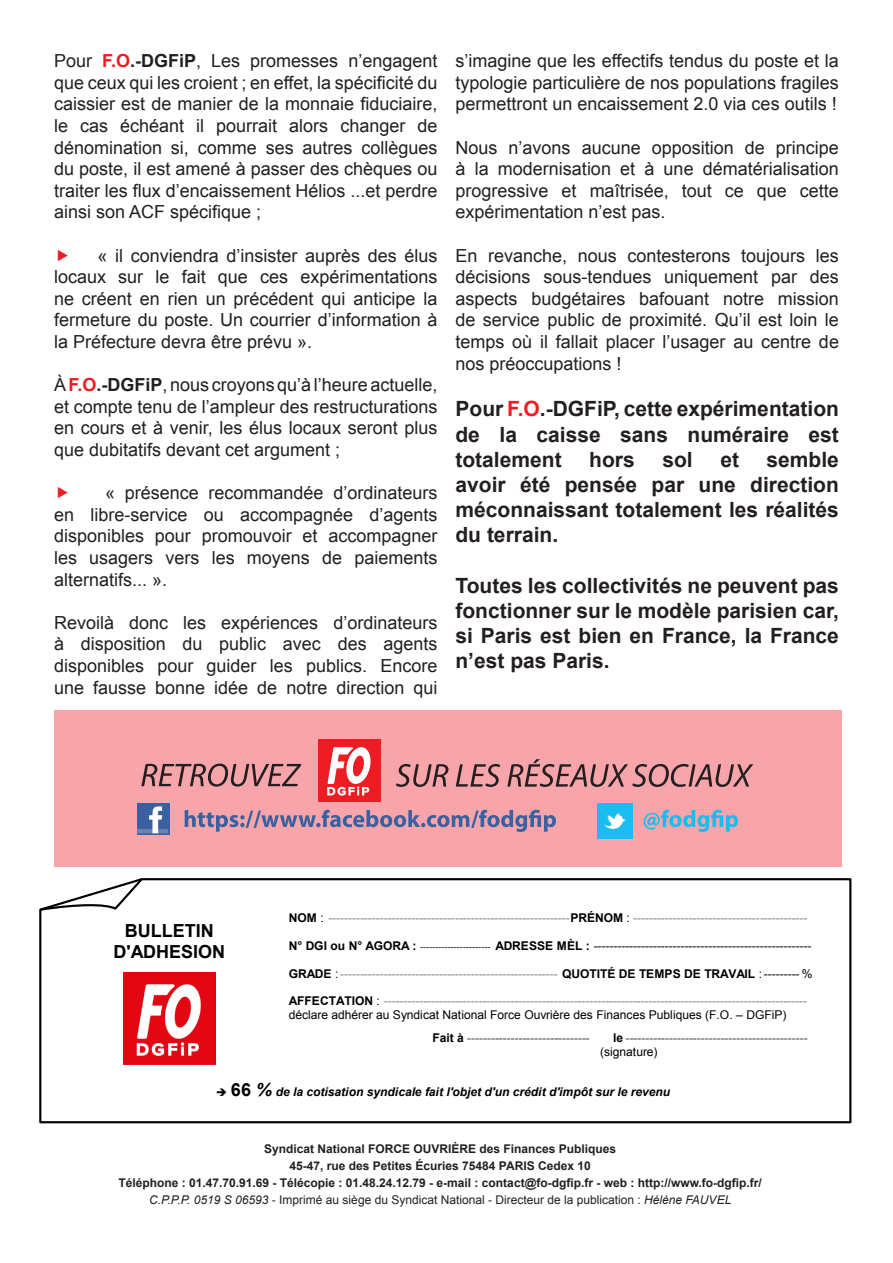
<style>
.page{position:relative;width:893px;height:1263px;background:#fff}
.page>*{position:absolute;margin:0;border:0;box-sizing:border-box;transform-origin:0 0}
.t1{font:700 21px/25.2px "Arial";color:#231f20;text-align:justify}
.t2{font:18px/21.6px "Arial";color:#231f20;text-align:justify}
.t3{font:700 18px/20.7px "Arial";color:#000;text-align:center}
.t4{font:12px/14.1px "Arial";letter-spacing:-.005em;color:#808080}
.Titre_2{font:700 12px "Arial";color:#231f20}
.t5{font:12px "Arial";color:#000}
.t6{font:700 12px/13.8px "Arial";letter-spacing:.005em;color:#808080}
.t7{font:12px "Arial";color:#231f20}
.t8{font:italic 700 12px "Arial";color:#000}
.Titre_3{font:700 12px "Arial";color:#231f20}
.s1{font-weight:700;color:#ee1d23}
.s2{font-weight:700}
.s3{color:#ee1d23}
.s4{font-weight:700;color:#000}
.s5{color:#000}
.s6{font-size:9px}
.s7{font-weight:400;color:#000}
.s8{font-style:normal;font-size:18px}
.s9{font-size:18px}
.s10{font-style:italic}
</style>
<div class="page">
<svg style="left:39px;top:878px;width:813px;height:246px"></svg>
<svg style="left:39px;top:878px;width:106px;height:34px"></svg>
<img style="left:123px;top:972px;width:92px;height:93px">
<div style="left:54px;top:710px;width:788px;height:156px;background:#f7a5aa"></div>
<svg style="left:185px;top:810px;width:371px;height:22px"></svg>
<svg style="left:644px;top:810px;width:94px;height:22px"></svg>
<img style="left:598px;top:803px;width:34px;height:35px">
<img style="left:137px;top:803px;width:32px;height:31px">
<svg style="left:141px;top:763px;width:160px;height:24px"></svg>
<svg style="left:396px;top:764px;width:52px;height:23px"></svg>
<svg style="left:456px;top:764px;width:44px;height:23px"></svg>
<svg style="left:507px;top:759px;width:246px;height:28px"></svg>
<div style="left:318px;top:739px;width:63px;height:62px;background:#ee1d23"></div>
<svg style="left:327px;top:747px;width:44px;height:49px"></svg>
<p class="t2" style="left:54px;top:50px;width:385px">Pour <span class="s1">F.O</span><span class="s2">.-DGFiP</span>, Les promesses n’engagent que ceux qui les croient ; en effet, la spécificité du caissier est de manier de la monnaie fiduciaire, le cas échéant il pourrait alors changer de dénomination si, comme ses autres collègues du poste, il est amené à passer des chèques ou traiter les flux d’encaissement Hélios ...et perdre ainsi son ACF spécifique ;</p>
<p class="t2" style="left:54px;top:245px;width:385px;text-indent:44px">« il conviendra d’insister auprès des élus locaux sur le fait que ces expérimentations ne créent en rien un précédent qui anticipe la fermeture du poste. Un courrier d’information à la Préfecture devra être prévu ».</p>
<p class="t2" style="left:54px;top:374px;width:385px">À <span class="s1">F.O</span><span class="s2">.-DGFiP</span>, nous croyons qu’à l’heure actuelle, et compte tenu de l’ampleur des restructurations en cours et à venir, les élus locaux seront plus que dubitatifs devant cet argument ;</p>
<p class="t2" style="left:54px;top:482px;width:385px;text-indent:51px">« présence recommandée d’ordinateurs en libre-service ou accompagnée d’agents disponibles pour promouvoir et accompagner les usagers vers les moyens de paiements alternatifs... ».</p>
<p class="t2" style="left:54px;top:612px;width:385px">Revoilà donc les expériences d’ordinateurs à disposition du public avec des agents disponibles pour guider les publics. Encore une fausse bonne idée de notre direction qui</p>
<p class="t2" style="left:455px;top:50px;width:385px">s’imagine que les effectifs tendus du poste et la typologie particulière de nos populations fragiles permettront un encaissement 2.0 via ces outils !</p>
<p class="t2" style="left:455px;top:137px;width:385px">Nous n’avons aucune opposition de principe à la modernisation et à une dématérialisation progressive et maîtrisée, tout ce que cette expérimentation n’est pas.</p>
<p class="t2" style="left:455px;top:245px;width:385px">En revanche, nous contesterons toujours les décisions sous-tendues uniquement par des aspects budgétaires bafouant notre mission de service public de proximité. Qu’il est loin le temps où il fallait placer l’usager au centre de nos préoccupations !</p>
<p class="t1" style="left:455px;top:397px;width:385px">Pour <span class="s3">F.O</span>.-DGFiP, cette expérimentation de la caisse sans numéraire est totalement</p>
<p class="t1" style="left:455px;top:447px;width:385px;text-indent:311px">semble avoir été pensée par une direction méconnaissant totalement les réalités du terrain.</p>
<p class="t1" style="left:455px;top:573px;width:385px">Toutes les collectivités ne peuvent pas fonctionner sur le modèle parisien car, si Paris est bien en France, la France n’est pas Paris.</p>
<p class="t1" style="left:589px;top:447px;width:47px">hors</p>
<p class="t1" style="left:662px;top:447px;width:32px">sol</p>
<p class="t1" style="left:720px;top:447px;width:20px">et</p>
<p class="t4" style="left:289px;top:911px;width:520px"><span class="s4">NOM</span> <span class="s5">:</span> -------------------------------------------------------------<span class="s4">PRÉNOM</span> <span class="s5">:</span> --------------------------------------------</p>
<p class="t5" style="left:289px;top:938px;width:524px"><span class="s2">N° DGI ou N° AGORA :</span> <span class="s6">-----------------------</span> <span class="s2">ADRESSE MÈL :</span> -------------------------------------------------------</p>
<p class="t4" style="left:289px;top:966px;width:525px"><span class="s4">GRADE</span> <span class="s5">:</span> ------------------------------------------------------- <span class="s4">QUOTITÉ DE TEMPS DE TRAVAIL</span> <span class="s5">: --------- %</span></p>
<p class="t4" style="left:289px;top:994px;width:520px"><span class="s4">AFFECTATION</span> <span class="s5">:</span> ----------------------------------------------------------------------------------------------------------- <span class="s5">déclare adhérer au Syndicat National Force Ouvrière des Finances Publiques (F.O. – DGFiP)</span></p>
<p class="t6" style="left:432px;top:1031px;width:159px"><span class="s5">Fait à</span> -------------------------------</p>
<p class="t6" style="left:600px;top:1031px;width:209px;text-indent:13px"><span class="s5">le</span> ---------------------------------------------- <span class="s7">(signature)</span></p>
<p class="t8" style="left:216px;top:1084px;width:456px">➔ <span class="s8">66</span> <span class="s9">%</span> de la cotisation syndicale fait l'objet d'un crédit d'impôt sur le revenu</p>
<p class="t3" style="left:113px;top:921px;width:113px">BULLETIN<br>D'ADHESION</p>
<p class="Titre_3" style="left:264px;top:1140px;width:354px">Syndicat National FORCE OUVRIÈRE des Finances Publiques</p>
<p class="Titre_2" style="left:289px;top:1158px;width:303px">45-47, rue des Petites Écuries 75484 PARIS Cedex 10</p>
<p class="Titre_2" style="left:118px;top:1175px;width:645px">Téléphone : 01.47.70.91.69 - Télécopie : 01.48.24.12.79 - e-mail : contact@fo-dgfip.fr - web : http://www.fo-dgfip.fr/</p>
<p class="t7" style="left:149px;top:1192px;width:584px"><span class="s10">C.P.P.P. 0519 S 06593</span> - Imprimé au siège du Syndicat National - Directeur de la publication : <span class="s10">Hélène FAUVEL</span></p>
</div>
